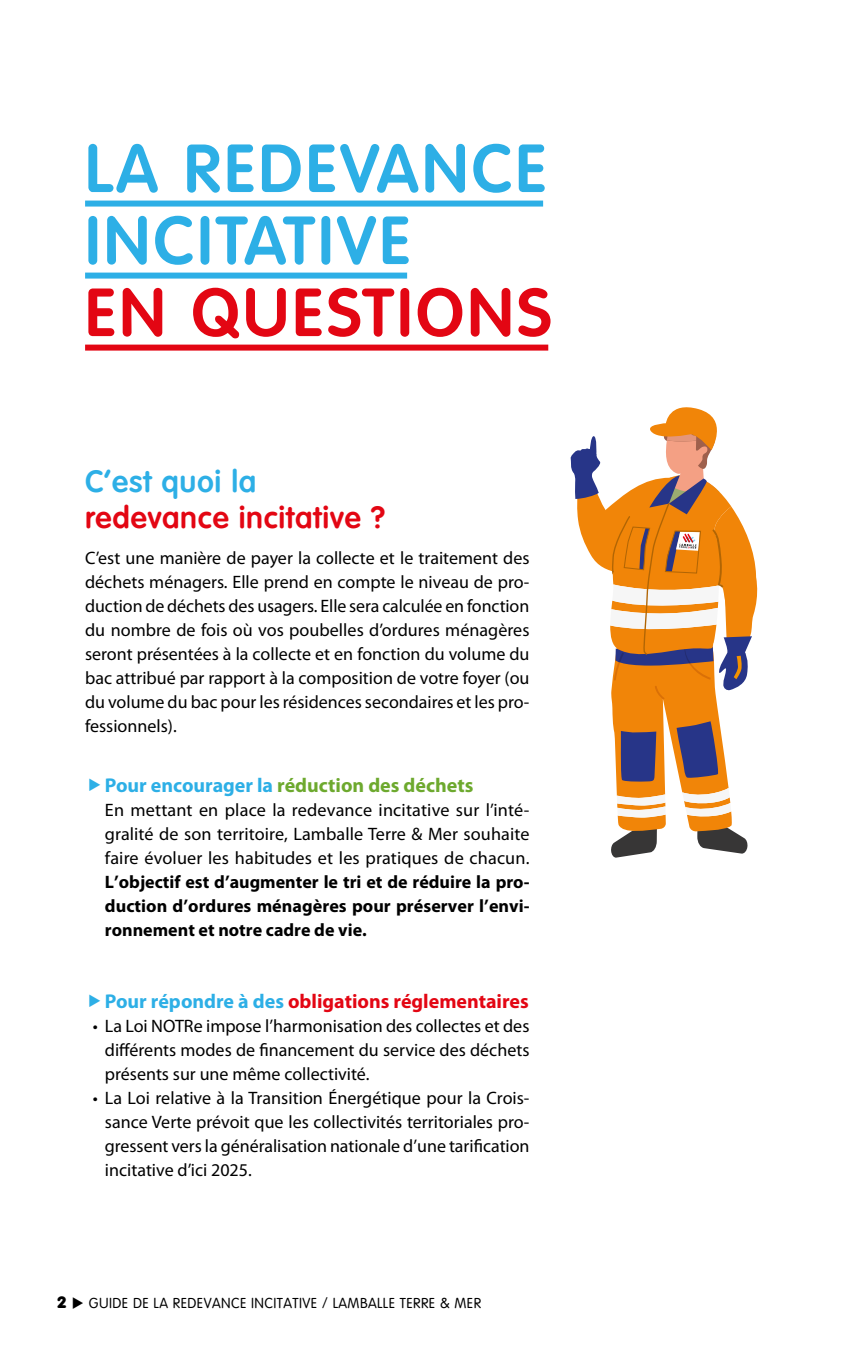
<style>
.page{position:relative;width:851px;height:1361px;background:#fff}
.page>*{position:absolute;margin:0;border:0;box-sizing:border-box;transform-origin:0 0}
.t1{font:700 66px/72px "Volkswagen Serial";letter-spacing:.05em;color:#2dafe6}
.t2{font:700 66px "Volkswagen Serial";letter-spacing:.05em;color:#e30613}
.t3{font:700 30px "Volkswagen Serial";letter-spacing:.02em;color:#e30613}
.t4{font:700 30px "Volkswagen Serial";letter-spacing:.02em;color:#2dafe6}
.t5{font:700 20px "Myriad Pro";color:#e30613}
.t6{font:700 20px "Myriad Pro";color:#6da92e}
.t7{font:18px/24px "Myriad Pro";color:#000;text-align:justify}
.t8{font:700 18px/24px "Myriad Pro";color:#000;text-align:justify}
.t9{font:14px "Volkswagen Serial";letter-spacing:.03em;color:#000}
.s1{color:#2dafe6}
.s2{font-weight:800;font-size:16px}
</style>
<div class="page">
<div style="left:85px;top:201px;width:458px;height:6px;background:#2dafe6"></div>
<div style="left:85px;top:273px;width:322px;height:6px;background:#2dafe6"></div>
<div style="left:85px;top:345px;width:463px;height:6px;background:#e30613"></div>
<svg style="left:570px;top:407px;width:188px;height:450px"></svg>
<h1 class="t1" style="left:85px;top:132px;width:463px">LA REDEVANCE<br>INCITATIVE</h1>
<h1 class="t2" style="left:85px;top:273px;width:468px">EN QUESTIONS</h1>
<h2 class="t4" style="left:85px;top:463px;width:173px">C’est quoi la</h2>
<h2 class="t3" style="left:85px;top:499px;width:302px">redevance incitative ?</h2>
<p class="t7" style="left:85px;top:546px;width:446px">C’est une manière de payer la collecte et le traitement des déchets ménagers. Elle prend en compte le niveau de pro&shy;duction de déchets des usagers. Elle sera calculée en fonction du nombre de fois où vos poubelles d’ordures ménagères seront présentées à la collecte et en fonction du volume du bac attribué par rapport à la composition de votre foyer (ou du volume du bac pour les résidences secondaires et les pro&shy;fessionnels).</p>
<p class="t6" style="left:105px;top:772px;width:370px"><span class="s1">Pour encourager la</span> réduction des déchets</p>
<p class="t7" style="left:105px;top:798px;width:426px">En mettant en place la redevance incitative sur l’inté&shy;gralité de son territoire, Lamballe Terre &amp; Mer souhaite faire évoluer les habitudes et les pratiques de chacun.</p>
<p class="t8" style="left:105px;top:869px;width:426px">L’objectif est d’augmenter le tri et de réduire la pro&shy;duction d’ordures ménagères pour préserver l’envi&shy;ronnement et notre cadre de vie.</p>
<p class="t5" style="left:105px;top:988px;width:425px"><span class="s1">Pour répondre à des</span> obligations réglementaires</p>
<p class="t7" style="left:105px;top:1014px;width:426px;text-indent:-12px">• La Loi NOTRe impose l’harmonisation des collectes et des différents modes de financement du service des déchets présents sur une même collectivité.</p>
<p class="t7" style="left:105px;top:1086px;width:426px;text-indent:-12px">• La Loi relative à la Transition Énergétique pour la Crois&shy;sance Verte prévoit que les collectivités territoriales pro&shy;gressent vers la généralisation nationale d’une tarification incitative d’ici 2025.</p>
<p class="t9" style="left:57px;top:1295px;width:426px"><span class="s2">2</span> ◆ GUIDE DE LA REDEVANCE INCITATIVE / LAMBALLE TERRE &amp; MER</p>
</div>
